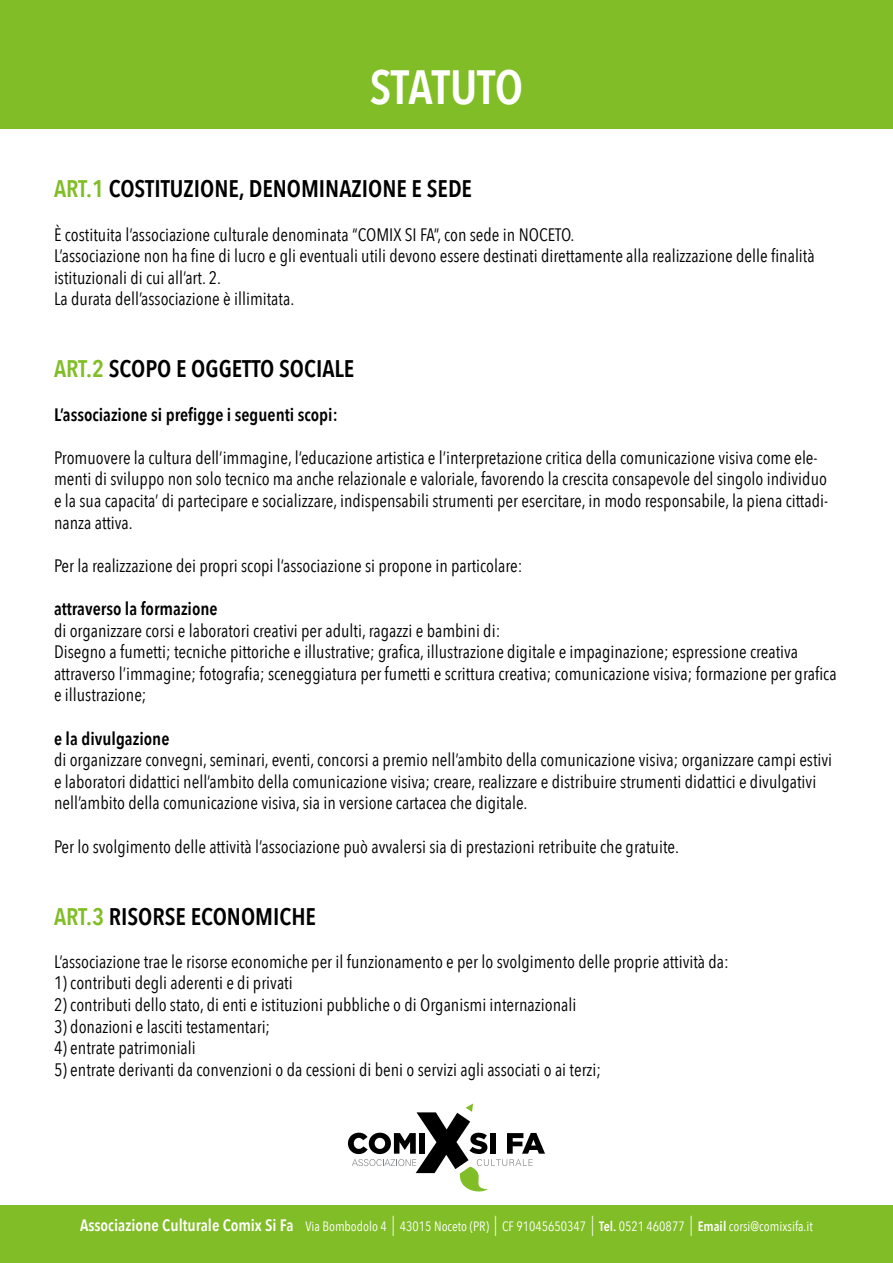
<style>
.page{position:relative;width:893px;height:1263px;background:#fff}
.page>*{position:absolute;margin:0;border:0;box-sizing:border-box;transform-origin:0 0}
.t1{font:600 48px "Avenir Next Condensed";letter-spacing:-.01em;color:#fff}
.t2{font:600 24px "Avenir Next Condensed";color:#000}
.t3{font:18px/21.6px "Avenir Next Condensed";color:#000}
.t4{font:600 18px "Avenir Next Condensed";color:#000}
.t5{font:13.5px "Avenir Next Condensed";color:#fff}
.s1{color:#81bd26}
.s2{font-weight:600;font-size:16.5px}
.s3{font-size:20.25px}
.s4{font-weight:600}
</style>
<div class="page">
<div style="left:0;top:1204px;width:893px;height:59px;background:#81bd26"></div>
<svg style="left:348px;top:1103px;width:197px;height:89px"></svg>
<div style="left:0;top:0;width:893px;height:128px;background:#81bd26"></div>
<h1 class="t1" style="left:370px;top:45px;width:155px">STATUTO</h1>
<h2 class="t2" style="left:54px;top:168px;width:420px"><span class="s1">ART.1</span> COSTITUZIONE, DENOMINAZIONE E SEDE</h2>
<p class="t3" style="left:54px;top:223px;width:762px">è costituita l’associazione culturale denominata “COMIX SI FA”, con sede in NOCETO.<br>L’associazione non ha fine di lucro e gli eventuali utili devono essere destinati direttamente alla realizzazione delle finalità istituzionali di cui all’art. 2.<br>La durata dell’associazione è illimitata.</p>
<h2 class="t2" style="left:54px;top:348px;width:302px"><span class="s1">ART.2</span> SCOPO E OGGETTO SOCIALE</h2>
<p class="t4" style="left:54px;top:399px;width:285px">L’associazione si prefigge i seguenti scopi:</p>
<p class="t3" style="left:54px;top:446px;width:776px">Promuovere la cultura dell’immagine, l’educazione artistica e l’interpretazione critica della comunicazione visiva come ele&shy;menti di sviluppo non solo tecnico ma anche relazionale e valoriale, favorendo la crescita consapevole del singolo individuo e la sua capacita’ di partecipare e socializzare, indispensabili strumenti per esercitare, in modo responsabile, la piena cittadi&shy;nanza attiva.</p>
<p class="t3" style="left:54px;top:554px;width:470px">Per la realizzazione dei propri scopi l’associazione si propone in particolare:</p>
<p class="t4" style="left:54px;top:593px;width:165px">attraverso la formazione</p>
<p class="t3" style="left:54px;top:619px;width:784px">di organizzare corsi e laboratori creativi per adulti, ragazzi e bambini di:<br>Disegno a fumetti; tecniche pittoriche e illustrative; grafica, illustrazione digitale e impaginazione; espressione creativa attraverso l’immagine; fotografia; sceneggiatura per fumetti e scrittura creativa; comunicazione visiva; formazione per grafica e illustrazione;</p>
<p class="t4" style="left:54px;top:723px;width:117px">e la divulgazione</p>
<p class="t3" style="left:54px;top:748px;width:780px">di organizzare convegni, seminari, eventi, concorsi a premio nell’ambito della comunicazione visiva; organizzare campi estivi e laboratori didattici nell’ambito della comunicazione visiva; creare, realizzare e distribuire strumenti didattici e divulgativi nell’ambito della comunicazione visiva, sia in versione cartacea che digitale.</p>
<p class="t3" style="left:54px;top:835px;width:626px">Per lo svolgimento delle attività l’associazione può avvalersi sia di prestazioni retribuite che gratuite.</p>
<h2 class="t2" style="left:54px;top:895px;width:264px"><span class="s1">ART.3</span> RISORSE ECONOMICHE</h2>
<p class="t3" style="left:54px;top:950px;width:676px">L’associazione trae le risorse economiche per il funzionamento e per lo svolgimento delle proprie attività da:</p>
<p class="t3" style="left:54px;top:971px;width:240px">1) contributi degli aderenti e di privati</p>
<p class="t3" style="left:54px;top:993px;width:524px">2) contributi dello stato, di enti e istituzioni pubbliche o di Organismi internazionali</p>
<p class="t3" style="left:54px;top:1015px;width:218px">3) donazioni e lasciti testamentari;</p>
<p class="t3" style="left:54px;top:1036px;width:143px">4) entrate patrimoniali</p>
<p class="t3" style="left:54px;top:1058px;width:549px">5) entrate derivanti da convenzioni o da cessioni di beni o servizi agli associati o ai terzi;</p>
<p class="t5" style="left:80px;top:1214px;width:734px"><span class="s2">Associazione Culturale Comix Si Fa</span> Via Bombodolo 4 <span class="s3">|</span> 43015 Noceto (PR) <span class="s3">|</span> CF 91045650347 <span class="s3">|</span> <span class="s4">Tel.</span> 0521 460877 <span class="s3">|</span> <span class="s4">Email</span> corsi@comixsifa.it</p>
</div>
